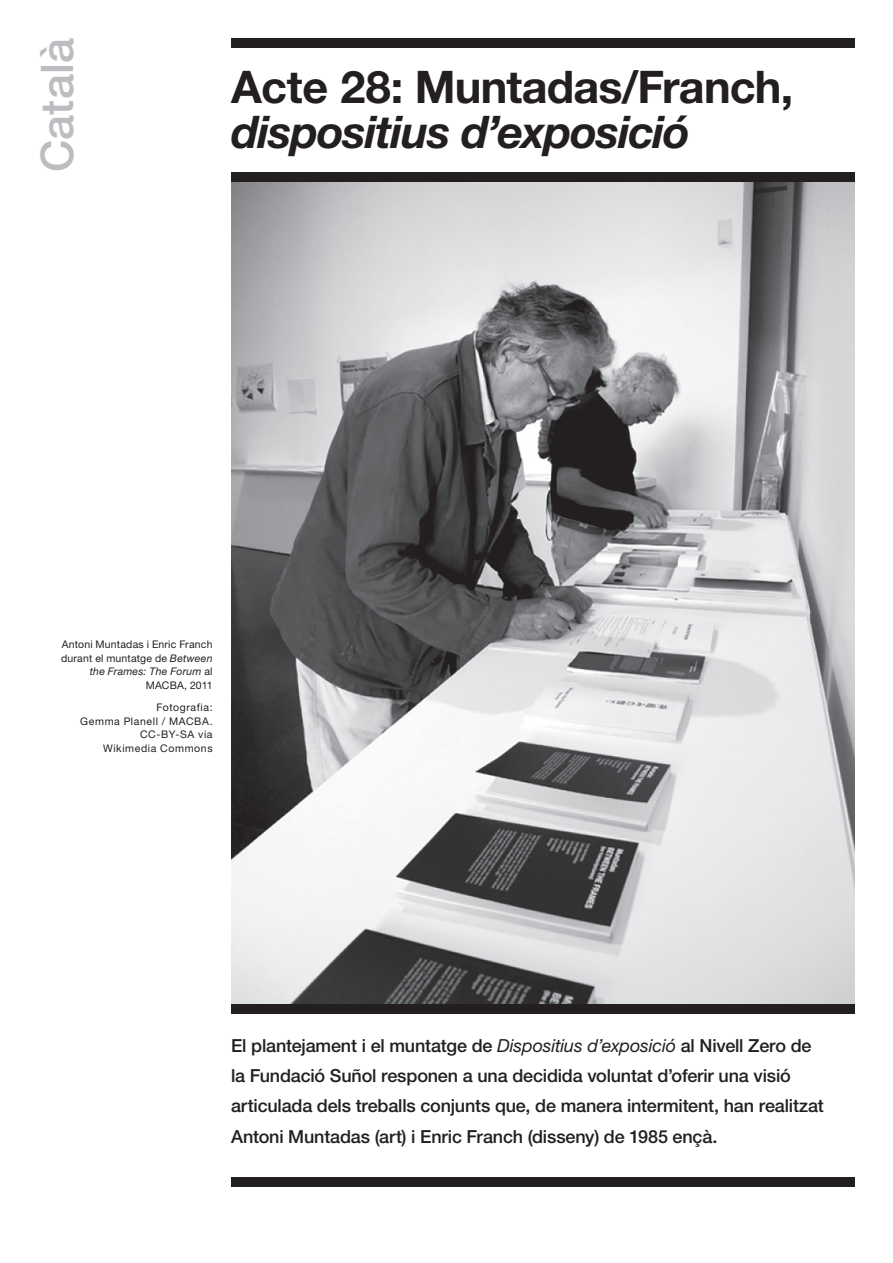
<style>
.page{position:relative;width:893px;height:1263px;background:#fff}
.page>*{position:absolute;margin:0;border:0;box-sizing:border-box;transform-origin:0 0}
.t1{font:700 45px "Helvetica Neue";letter-spacing:-.015em;color:#231f20}
.t2{font:italic 700 45px "Helvetica Neue";letter-spacing:-.025em;color:#231f20}
.t3{font:500 45px "Helvetica Neue";color:#bcbdc0}
.t4{font:500 18px/30px "Helvetica Neue";letter-spacing:-.01em;color:#231f20}
.t5{font:10.5px/13.5px "Helvetica Neue";letter-spacing:.03em;color:#231f20;text-align:right}
.t6{font:10.5px/13.5px "Helvetica Neue";letter-spacing:.055em;color:#231f20;text-align:right}
.s1{font-style:italic}
.s2{font-weight:400;font-style:italic}
</style>
<div class="page">
<img style="left:231px;top:182px;width:624px;height:822px">
<div style="left:231px;top:172px;width:624px;height:10px;background:#231f20"></div>
<div style="left:231px;top:38px;width:624px;height:10px;background:#231f20"></div>
<div style="left:231px;top:1004px;width:624px;height:10px;background:#231f20"></div>
<div style="left:231px;top:1177px;width:624px;height:9px;background:#231f20"></div>
<h1 class="t3" style="left:30px;top:172px;width:135px;rotate:-90deg">Català</h1>
<h1 class="t1" style="left:231px;top:59px;width:564px">Acte 28: Muntadas/Franch,</h1>
<h1 class="t2" style="left:231px;top:104px;width:460px">dispositius d’exposició</h1>
<p class="t5" style="left:61px;top:638px;width:153px">Antoni Muntadas i Enric Franch durant el muntatge de <span class="s1">Between the Frames: The Forum</span> al<br>MACBA, 2011</p>
<p class="t6" style="left:80px;top:701px;width:134px">Fotografia:<br>Gemma Planell / MACBA.<br>CC-BY-SA via<br>Wikimedia Commons</p>
<p class="t4" style="left:231px;top:1031px;width:594px">El plantejament i el muntatge de <span class="s2">Dispositius d’exposició</span> al Nivell Zero de la Fundació Suñol responen a una decidida voluntat d’oferir una visió articulada dels treballs conjunts que, de manera intermitent, han realitzat Antoni Muntadas (art) i Enric Franch (disseny) de 1985 ençà.</p>
</div>
